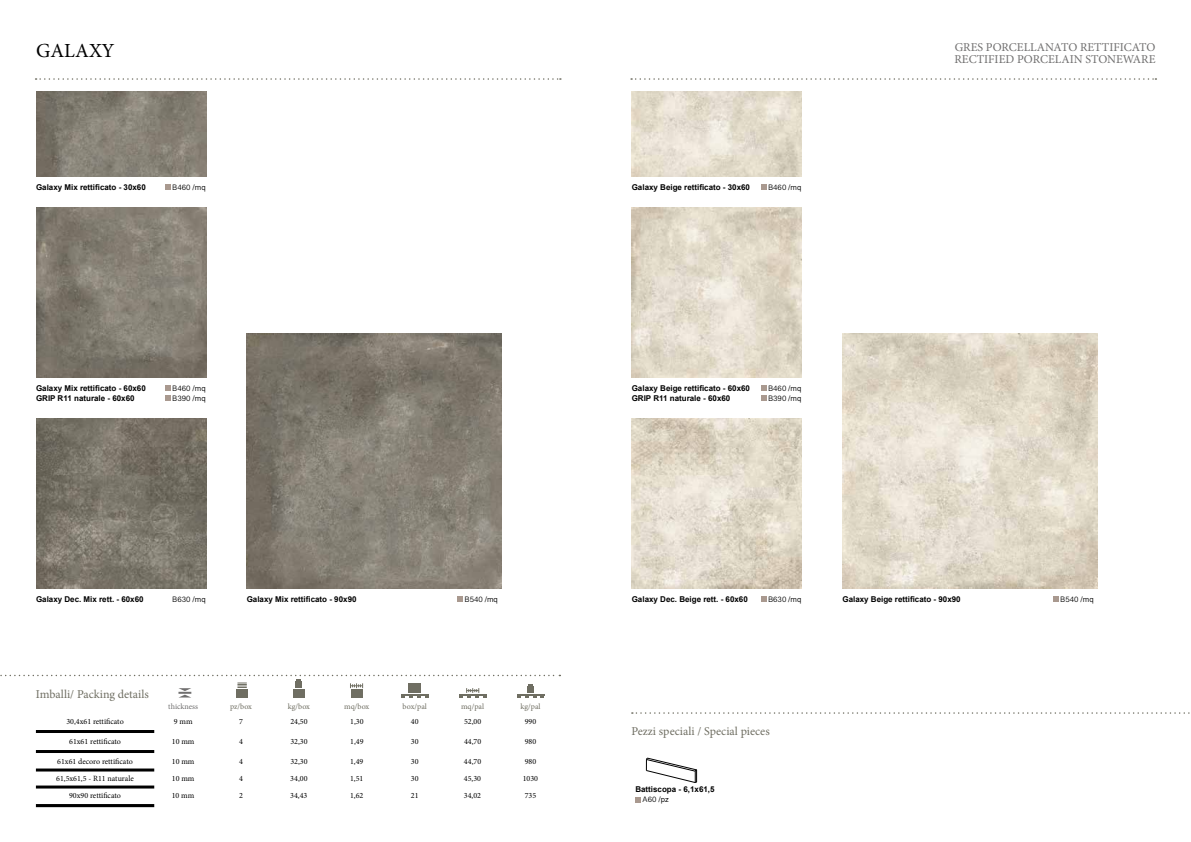
<style>
.page{position:relative;width:1191px;height:842px;background:#fff}
.page>*{position:absolute;margin:0;border:0;box-sizing:border-box;transform-origin:0 0}
.t1{font:20px "Minion Pro";color:#000}
.t2{font:12px/12px "Minion Pro";color:#706f6f}
.t3{font:12px "Minion Pro";color:#6f6e62}
.t4{font:700 8px "Arial";color:#000}
.t5{font:8px "Minion Pro";color:#000}
.t6{font:8px/9.7px "Devanagari Sangam MN";color:#000}
.t7{font:8px "Minion Pro";letter-spacing:.005em;color:#6f6e62}
.t8{font:8px "Minion Pro";color:#706f6f}
</style>
<div class="page">
<svg style="left:36px;top:78px;width:525px;height:2px"></svg>
<svg style="left:631px;top:78px;width:525px;height:2px"></svg>
<img style="left:36px;top:92px;width:170px;height:85px">
<img style="left:632px;top:92px;width:170px;height:85px">
<svg style="left:165px;top:185px;width:6px;height:5px"></svg>
<svg style="left:761px;top:185px;width:5px;height:5px"></svg>
<img style="left:36px;top:207px;width:170px;height:171px">
<img style="left:632px;top:207px;width:170px;height:171px">
<svg style="left:165px;top:385px;width:6px;height:16px"></svg>
<svg style="left:761px;top:385px;width:5px;height:16px"></svg>
<img style="left:36px;top:418px;width:170px;height:170px">
<img style="left:632px;top:418px;width:170px;height:170px">
<img style="left:247px;top:333px;width:255px;height:255px">
<img style="left:842px;top:333px;width:255px;height:255px">
<svg style="left:457px;top:596px;width:6px;height:5px"></svg>
<svg style="left:1053px;top:596px;width:5px;height:5px"></svg>
<svg style="left:761px;top:596px;width:5px;height:5px"></svg>
<svg style="left:36px;top:730px;width:118px;height:77px"></svg>
<hr style="left:36px;top:768px;width:118px;height:3px;background:#000">
<hr style="left:36px;top:785px;width:118px;height:3px;background:#000">
<svg style="left:0;top:675px;width:560px;height:23px"></svg>
<svg style="left:632px;top:712px;width:558px;height:2px"></svg>
<svg style="left:635px;top:797px;width:5px;height:5px"></svg>
<svg style="left:646px;top:758px;width:51px;height:25px"></svg>
<h1 class="t1" style="left:36px;top:37px;width:80px">GALAXY</h1>
<h2 class="t2" style="left:954px;top:41px;width:202px">GRES PORCELLANATO RETTIFICATO<br>RECTIFIED PORCELAIN STONEWARE</h2>
<p class="t4" style="left:36px;top:182px;width:111px">Galaxy Mix rettificato - 30x60</p>
<p class="t6" style="left:172px;top:183px;width:35px">B460 /mq</p>
<p class="t4" style="left:632px;top:182px;width:120px">Galaxy Beige rettificato - 30x60</p>
<p class="t6" style="left:768px;top:183px;width:35px">B460 /mq</p>
<p class="t4" style="left:36px;top:383px;width:111px">Galaxy Mix rettificato - 60x60</p>
<p class="t4" style="left:632px;top:383px;width:120px">Galaxy Beige rettificato - 60x60</p>
<p class="t4" style="left:36px;top:393px;width:100px">GRIP R11 naturale - 60x60</p>
<p class="t4" style="left:632px;top:393px;width:100px">GRIP R11 naturale - 60x60</p>
<p class="t6" style="left:172px;top:383px;width:35px">B460 /mq<br>B390 /mq</p>
<p class="t6" style="left:768px;top:383px;width:35px">B460 /mq<br>B390 /mq</p>
<p class="t4" style="left:36px;top:594px;width:109px">Galaxy Dec. Mix rett. - 60x60</p>
<p class="t4" style="left:247px;top:594px;width:111px">Galaxy Mix rettificato - 90x90</p>
<p class="t6" style="left:464px;top:594px;width:35px">B540 /mq</p>
<p class="t4" style="left:632px;top:594px;width:118px">Galaxy Dec. Beige rett. - 60x60</p>
<p class="t4" style="left:842px;top:594px;width:120px">Galaxy Beige rettificato - 90x90</p>
<p class="t6" style="left:1060px;top:594px;width:35px">B540 /mq</p>
<p class="t6" style="left:172px;top:594px;width:35px">B630 /mq</p>
<p class="t6" style="left:768px;top:594px;width:35px">B630 /mq</p>
<h2 class="t3" style="left:36px;top:686px;width:114px">Imballi/ Packing details</h2>
<p class="t8" style="left:168px;top:701px;width:31px">thickness</p>
<p class="t7" style="left:230px;top:701px;width:24px">pz/box</p>
<p class="t7" style="left:288px;top:701px;width:24px">kg/box</p>
<p class="t7" style="left:344px;top:701px;width:27px">mq/box</p>
<p class="t7" style="left:402px;top:701px;width:26px">box/pal</p>
<p class="t7" style="left:461px;top:701px;width:25px">mq/pal</p>
<p class="t7" style="left:520px;top:701px;width:22px">kg/pal</p>
<p class="t5" style="left:66px;top:716px;width:59px">30,4x61 rettificato</p>
<p class="t5" style="left:174px;top:716px;width:20px">9 mm</p>
<p class="t5" style="left:239px;top:716px;width:5px">7</p>
<p class="t5" style="left:290px;top:716px;width:19px">24,50</p>
<p class="t5" style="left:350px;top:716px;width:15px">1,30</p>
<p class="t5" style="left:411px;top:716px;width:9px">40</p>
<p class="t5" style="left:464px;top:716px;width:19px">52,00</p>
<p class="t5" style="left:525px;top:716px;width:13px">990</p>
<p class="t5" style="left:69px;top:736px;width:53px">61x61 rettificato</p>
<p class="t5" style="left:172px;top:736px;width:24px">10 mm</p>
<p class="t5" style="left:239px;top:736px;width:5px">4</p>
<p class="t5" style="left:290px;top:736px;width:19px">32,30</p>
<p class="t5" style="left:350px;top:736px;width:15px">1,49</p>
<p class="t5" style="left:411px;top:736px;width:9px">30</p>
<p class="t5" style="left:464px;top:736px;width:19px">44,70</p>
<p class="t5" style="left:525px;top:736px;width:13px">980</p>
<p class="t5" style="left:57px;top:756px;width:77px">61x61 decoro rettificato</p>
<p class="t5" style="left:172px;top:756px;width:24px">10 mm</p>
<p class="t5" style="left:239px;top:756px;width:5px">4</p>
<p class="t5" style="left:290px;top:756px;width:19px">32,30</p>
<p class="t5" style="left:350px;top:756px;width:15px">1,49</p>
<p class="t5" style="left:411px;top:756px;width:9px">30</p>
<p class="t5" style="left:464px;top:756px;width:19px">44,70</p>
<p class="t5" style="left:525px;top:756px;width:13px">980</p>
<p class="t5" style="left:56px;top:773px;width:79px">61,5x61,5 - R11 naturale</p>
<p class="t5" style="left:172px;top:773px;width:24px">10 mm</p>
<p class="t5" style="left:239px;top:773px;width:5px">4</p>
<p class="t5" style="left:290px;top:773px;width:19px">34,00</p>
<p class="t5" style="left:350px;top:773px;width:15px">1,51</p>
<p class="t5" style="left:411px;top:773px;width:9px">30</p>
<p class="t5" style="left:464px;top:773px;width:19px">45,30</p>
<p class="t5" style="left:523px;top:773px;width:17px">1030</p>
<p class="t5" style="left:69px;top:790px;width:53px">90x90 rettificato</p>
<p class="t5" style="left:172px;top:790px;width:24px">10 mm</p>
<p class="t5" style="left:239px;top:790px;width:5px">2</p>
<p class="t5" style="left:290px;top:790px;width:19px">34,43</p>
<p class="t5" style="left:350px;top:790px;width:15px">1,62</p>
<p class="t5" style="left:411px;top:790px;width:9px">21</p>
<p class="t5" style="left:464px;top:790px;width:19px">34,02</p>
<p class="t5" style="left:524px;top:790px;width:13px">735</p>
<h2 class="t3" style="left:631px;top:723px;width:140px">Pezzi speciali / Special pieces</h2>
<p class="t4" style="left:635px;top:784px;width:81px">Battiscopa - 6,1x61,5</p>
<p class="t6" style="left:642px;top:794px;width:28px">A60 /pz</p>
</div>
